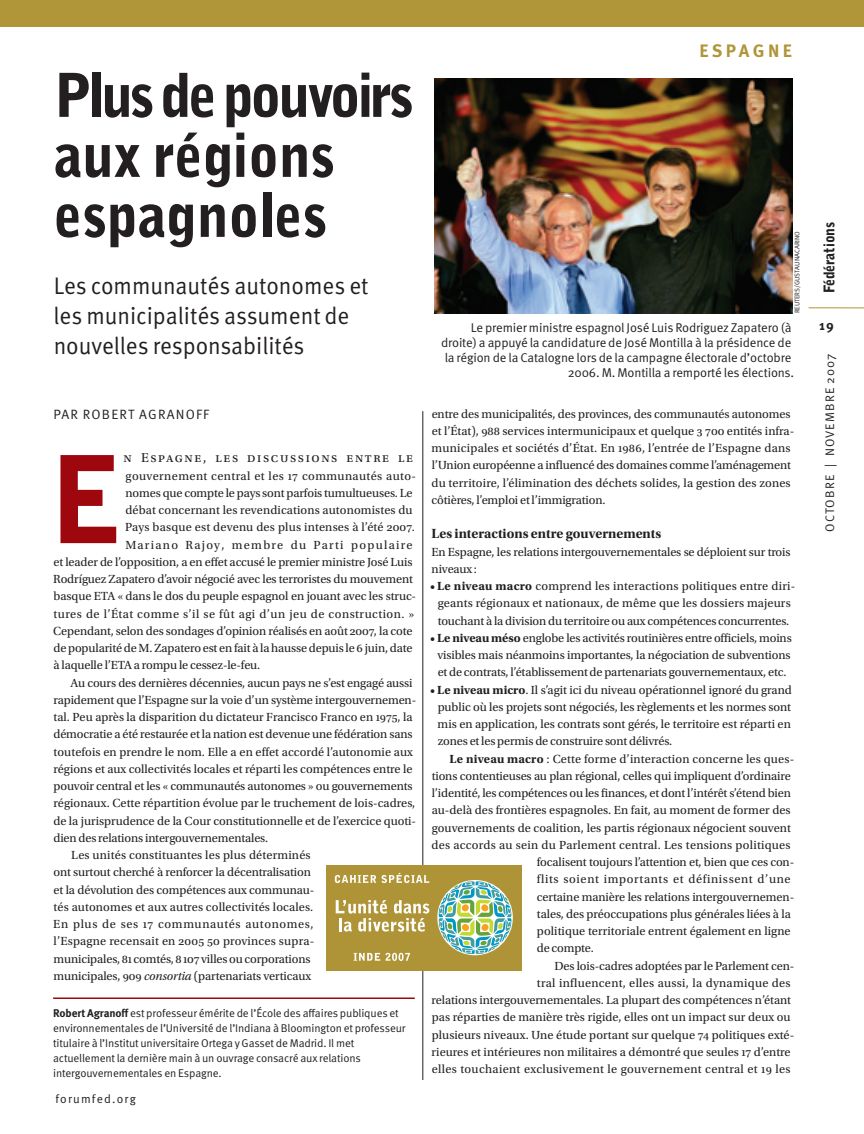
<style>
.page{position:relative;width:864px;height:1134px;background:#fff}
.page>*{position:absolute;margin:0;border:0;box-sizing:border-box;transform-origin:0 0}
.t1{font:900 120px "Bell Gothic Std";color:#9d070d;scale:.9 1}
.t2{font:900 60px/60px "Bell Gothic Std";letter-spacing:-.01em;color:#231f20;scale:.95 1}
.t3{font:24px/30px "Meta OT";color:#231f20;scale:.95 1}
.t4{font:700 18px "Meta OT";letter-spacing:.185em;color:#b19539}
.t5{font:900 14.7px "Bell Gothic Std";letter-spacing:-.015em;color:#231f20;scale:.95 1}
.t6{font:13.8px "Utopia Std Bold Subh";color:#231f20}
.t7{font:13.5px "Utopia Std";letter-spacing:.12em;color:#231f20}
.t8{font:13.5px "Meta OT";letter-spacing:.09em;color:#231f20}
.t9{font:700 13.5px "Meta OT";color:#231f20}
.t10{font:12.75px/15px "Meta OT";letter-spacing:-.015em;color:#231f20;text-align:right}
.t11{font:12.3px/17.2px "Utopia Std";letter-spacing:-.005em;color:#231f20}
.t12{font:12.3px "Meta OT";letter-spacing:.09em;color:#231f20}
.t13{font:12px "Meta OT";letter-spacing:.1em;color:#231f20}
.t14{font:11.25px/15px "Meta OT";letter-spacing:-.015em;color:#231f20}
.t15{font:6.75px "Meta OT";letter-spacing:-.01em;color:#231f20}
.s1{font-style:italic}
.s2{font-weight:700}
</style>
<div class="page">
<hr style="left:423px;top:411px;width:1px;height:669px;background:#231f20">
<div style="left:326px;top:865px;width:195px;height:106px;background:#af9437"></div>
<svg style="left:439px;top:881px;width:73px;height:73px"></svg>
<svg style="left:335px;top:873px;width:94px;height:10px"></svg>
<svg style="left:354px;top:953px;width:56px;height:8px"></svg>
<svg style="left:336px;top:900px;width:93px;height:32px"></svg>
<img style="left:435px;top:78px;width:357px;height:235px">
<div style="left:0;top:0;width:864px;height:27px;background:#b19539"></div>
<hr style="left:53px;top:998px;width:362px;height:1px;background:#9d070d">
<hr style="left:809px;top:307px;width:55px;height:1px;background:#b19539">
<h2 class="t2" style="left:54px;top:69px;width:380px">Plus de pouvoirs aux régions espagnoles</h2>
<h3 class="t3" style="left:54px;top:273px;width:333px">Les communautés autonomes et les municipalités assument de nouvelles responsabilités</h3>
<p class="t8" style="left:53px;top:409px;width:157px">PAR ROBERT AGRANOFF</p>
<p class="t7" style="left:124px;top:453px;width:291px">n Espagne, les discussions entre le</p>
<p class="t11" style="left:126px;top:468px;width:292px">gouvernement central et les 17 communautés auto-</p>
<p class="t11" style="left:126px;top:485px;width:289px">nomes que compte le pays sont parfois tumultueuses. Le</p>
<p class="t11" style="left:125px;top:503px;width:289px">débat concernant les revendications autonomistes du</p>
<p class="t11" style="left:125px;top:520px;width:291px">Pays basque est devenu des plus intenses à l’été 2007.</p>
<p class="t11" style="left:125px;top:537px;width:289px">Mariano Rajoy, membre du Parti populaire</p>
<p class="t11" style="left:54px;top:554px;width:360px">et leader de l’opposition, a en effet accusé le premier ministre José Luis</p>
<p class="t11" style="left:53px;top:572px;width:361px">Rodríguez Zapatero d’avoir négocié avec les terroristes du mouvement</p>
<p class="t11" style="left:53px;top:589px;width:364px">basque ETA « dans le dos du peuple espagnol en jouant avec les struc-</p>
<p class="t11" style="left:54px;top:606px;width:362px">tures de l’État comme s’il se fût agi d’un jeu de construction. »</p>
<p class="t11" style="left:53px;top:623px;width:361px">Cependant, selon des sondages d’opinion réalisés en août 2007, la cote</p>
<p class="t11" style="left:53px;top:641px;width:361px">de popularité de M. Zapatero est en fait à la hausse depuis le 6 juin, date</p>
<p class="t11" style="left:54px;top:658px;width:208px">à laquelle l’ETA a rompu le cessez-le-feu.</p>
<p class="t11" style="left:71px;top:675px;width:344px">Au cours des dernières décennies, aucun pays ne s’est engagé aussi</p>
<p class="t11" style="left:54px;top:692px;width:364px">rapidement que l’Espagne sur la voie d’un système intergouvernemen-</p>
<p class="t11" style="left:54px;top:710px;width:361px">tal. Peu après la disparition du dictateur Francisco Franco en 1975, la</p>
<p class="t11" style="left:53px;top:727px;width:361px">démocratie a été restaurée et la nation est devenue une fédération sans</p>
<p class="t11" style="left:54px;top:744px;width:361px">toutefois en prendre le nom. Elle a en effet accordé l’autonomie aux</p>
<p class="t11" style="left:54px;top:761px;width:361px">régions et aux collectivités locales et réparti les compétences entre le</p>
<p class="t11" style="left:54px;top:779px;width:360px">pouvoir central et les « communautés autonomes » ou gouvernements</p>
<p class="t11" style="left:54px;top:796px;width:363px">régionaux. Cette répartition évolue par le truchement de lois-cadres,</p>
<p class="t11" style="left:53px;top:813px;width:364px">de la jurisprudence de la Cour constitutionnelle et de l’exercice quoti-</p>
<p class="t11" style="left:53px;top:830px;width:216px">dien des relations intergouvernementales.</p>
<p class="t11" style="left:71px;top:848px;width:241px">Les unités constituantes les plus déterminés</p>
<p class="t11" style="left:53px;top:865px;width:259px">ont surtout cherché à renforcer la décentralisation</p>
<p class="t11" style="left:54px;top:882px;width:262px">et la dévolution des compétences aux communau-</p>
<p class="t11" style="left:54px;top:899px;width:261px">tés autonomes et aux autres collectivités locales.</p>
<p class="t11" style="left:53px;top:917px;width:262px">En plus de ses 17 communautés autonomes,</p>
<p class="t11" style="left:54px;top:934px;width:262px">l’Espagne recensait en 2005 50 provinces supra-</p>
<p class="t11" style="left:54px;top:951px;width:259px">municipales, 81 comtés, 8 107 villes ou corporations</p>
<p class="t11" style="left:54px;top:968px;width:259px">municipales, 909 <span class="s1">consortia</span> (partenariats verticaux</p>
<h1 class="t1" style="left:51px;top:450px;width:82px">E</h1>
<p class="t14" style="left:53px;top:1006px;width:354px"><span class="s2">Robert Agranoff</span> est professeur émérite de l’École des affaires publiques et environnementales de l’Université de l’Indiana à Bloomington et professeur titulaire à l’Institut universitaire Ortega y Gasset de Madrid. Il met actuellement la dernière main à un ouvrage consacré aux relations intergouvernementales en Espagne.</p>
<p class="t13" style="left:56px;top:1094px;width:82px">forumfed.org</p>
<h3 class="t4" style="left:700px;top:44px;width:94px">ESPAGNE</h3>
<p class="t15" style="left:795px;top:313px;width:84px;rotate:-90deg">REUTERS/GUSTAU NACARINO</p>
<p class="t10" style="left:441px;top:321px;width:355px">Le premier ministre espagnol José Luis Rodriguez Zapatero (à droite) a appuyé la candidature de José Montilla à la présidence de la région de la Catalogne lors de la campagne électorale d’octobre 2006. M. Montilla a remporté les élections.</p>
<p class="t11" style="left:432px;top:406px;width:364px">entre des municipalités, des provinces, des communautés autonomes et l’État), 988 services intermunicipaux et quelque 3 700 entités infra&shy;municipales et sociétés d’État. En 1986, l’entrée de l’Espagne dans l’Union européenne a influencé des domaines comme l’aménagement du territoire, l’élimination des déchets solides, la gestion des zones côtières, l’emploi et l’immigration.</p>
<p class="t6" style="left:431px;top:529px;width:231px">Les interactions entre gouvernements</p>
<p class="t11" style="left:431px;top:544px;width:361px">En Espagne, les relations intergouvernementales se déploient sur trois niveaux :</p>
<p class="t11" style="left:430px;top:579px;width:367px;text-align:center">• <span class="s2">Le niveau macro</span> comprend les interactions politiques entre diri&shy;geants régionaux et nationaux, de même que les dossiers majeurs touchant à la division du territoire ou aux compétences concurrentes.</p>
<p class="t11" style="left:430px;top:630px;width:363px;text-align:center">• <span class="s2">Le niveau méso</span> englobe les activités routinières entre officiels, moins visibles mais néanmoins importantes, la négociation de subventions et de contrats, l’établissement de partenariats gouvernementaux, etc.</p>
<p class="t11" style="left:438px;top:682px;width:356px;text-align:justify;text-indent:-8px">• <span class="s2">Le niveau micro</span>. Il s’agit ici du niveau opérationnel ignoré du grand public où les projets sont négociés, les règlements et les normes sont mis en application, les contrats sont gérés, le territoire est réparti en zones et les permis de construire sont délivrés.</p>
<p class="t11" style="left:450px;top:751px;width:346px"><span class="s2">Le niveau macro</span> : Cette forme d’interaction concerne les ques-</p>
<p class="t11" style="left:432px;top:768px;width:361px">tions contentieuses au plan régional, celles qui impliquent d’ordinaire</p>
<p class="t11" style="left:432px;top:786px;width:361px">l’identité, les compétences ou les finances, et dont l’intérêt s’étend bien</p>
<p class="t11" style="left:432px;top:803px;width:360px">au-delà des frontières espagnoles. En fait, au moment de former des</p>
<p class="t11" style="left:432px;top:820px;width:361px">gouvernements de coalition, les partis régionaux négocient souvent</p>
<p class="t11" style="left:432px;top:837px;width:361px">des accords au sein du Parlement central. Les tensions politiques</p>
<p class="t11" style="left:537px;top:855px;width:259px">focalisent toujours l’attention et, bien que ces con-</p>
<p class="t11" style="left:537px;top:872px;width:255px">flits soient importants et définissent d’une</p>
<p class="t11" style="left:537px;top:889px;width:259px">certaine manière les relations intergouvernemen-</p>
<p class="t11" style="left:537px;top:906px;width:255px">tales, des préoccupations plus générales liées à la</p>
<p class="t11" style="left:537px;top:924px;width:255px">politique territoriale entrent également en ligne</p>
<p class="t11" style="left:537px;top:941px;width:59px">de compte.</p>
<p class="t11" style="left:555px;top:958px;width:241px">Des lois-cadres adoptées par le Parlement cen-</p>
<p class="t11" style="left:537px;top:975px;width:255px">tral influencent, elles aussi, la dynamique des</p>
<p class="t11" style="left:432px;top:993px;width:361px">relations intergouvernementales. La plupart des compétences n’étant</p>
<p class="t11" style="left:432px;top:1010px;width:361px">pas réparties de manière très rigide, elles ont un impact sur deux ou</p>
<p class="t11" style="left:432px;top:1027px;width:364px">plusieurs niveaux. Une étude portant sur quelque 74 politiques exté-</p>
<p class="t11" style="left:432px;top:1044px;width:361px">rieures et intérieures non militaires a démontré que seules 17 d’entre</p>
<p class="t11" style="left:432px;top:1062px;width:360px">elles touchaient exclusivement le gouvernement central et 19 les</p>
<p class="t5" style="left:823px;top:293px;width:76px;rotate:-90deg">Fédérations</p>
<p class="t9" style="left:819px;top:320px;width:16px">19</p>
<p class="t12" style="left:826px;top:532px;width:180px;rotate:-90deg">OCTOBRE | NOVEMBRE 2007</p>
</div>
